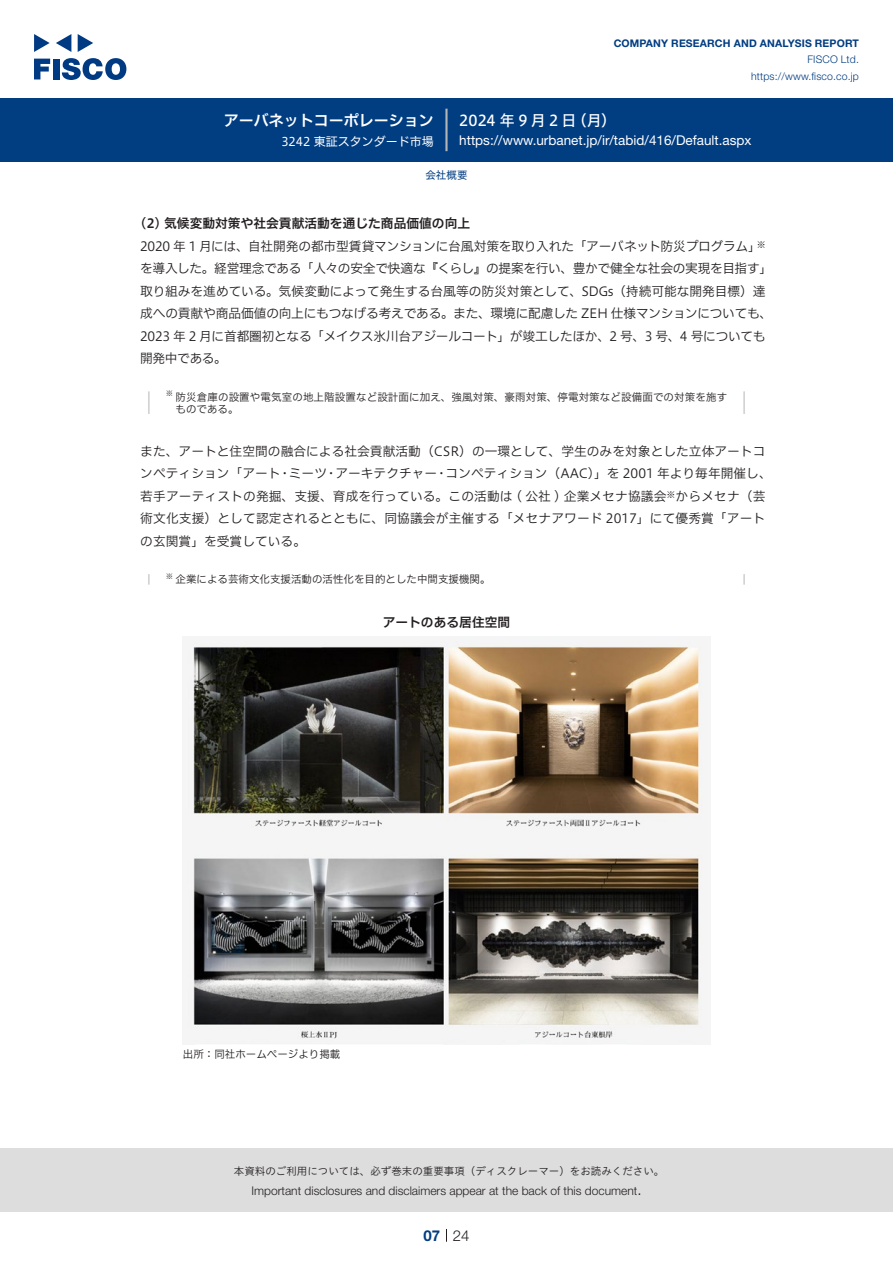
<style>
.page{position:relative;width:893px;height:1263px;background:#fff}
.page>*{position:absolute;margin:0;border:0;box-sizing:border-box;transform-origin:0 0}
.t1{font:15px "Hiragino UD Sans F Std N W6";color:#fff}
.t2{font:15px "Hiragino UD Sans F Std N W5";letter-spacing:.21em;color:#fff}
.t3{font:300 15px "Helvetica Neue LT Std";color:#231f20}
.t4{font:700 15px "Helvetica Neue LT Std";color:#003d81}
.t5{font:13.5px "Helvetica Neue LT Std";color:#fff}
.本文3mm{font:12.75px/22.5px "Hiragino UD Sans F Std N W3";letter-spacing:-.005em;color:#231f20}
.小タイトル3mm{font:12.75px "Hiragino UD Sans F Std N W6";color:#231f20}
.チャートタイトル{font:12.75px "Hiragino UD Sans F Std N W6";color:#231f20}
.t6{font:300 12px "Helvetica Neue LT Std";color:#231f20}
.t7{font:12px "Hiragino UD Sans F Std N W4";color:#fff}
.表組み基本スタイル{font:10.5px "Hiragino UD Sans F Std N W3";letter-spacing:.01em;color:#231f20}
.t8{font:10.5px "Hiragino UD Sans Std W3";color:#231f20}
.t9{font:700 10.5px "Helvetica Neue LT Std";letter-spacing:.015em;color:#003d81}
.t10{font:300 10.5px/16.5px "Helvetica Neue LT Std";letter-spacing:.015em;color:#003d81;text-align:right}
.ヘッダー{font:10.5px "Hiragino UD Sans F Std N W4";color:#003d81}
.本文3mm-2{font:8.85px "Hiragino UD Sans F Std N W3";color:#231f20}
.t11{font:7.35px "Hiragino UD Sans F Std N W3";color:#231f20}
</style>
<div class="page">
<div style="left:0;top:1148px;width:893px;height:64px;background:#ddd"></div>
<svg style="left:34px;top:59px;width:16px;height:20px"></svg>
<div style="left:53px;top:59px;width:6px;height:20px;background:#003a83"></div>
<svg style="left:62px;top:58px;width:64px;height:22px"></svg>
<svg style="left:34px;top:34px;width:16px;height:18px"></svg>
<svg style="left:78px;top:34px;width:15px;height:18px"></svg>
<svg style="left:56px;top:34px;width:15px;height:18px"></svg>
<div style="left:0;top:98px;width:893px;height:64px;background:#003d81"></div>
<hr style="left:445px;top:109px;width:3px;height:42px;background:#b5b5b6">
<svg style="left:446px;top:1229px;width:1px;height:13px"></svg>
<hr style="left:148px;top:391px;width:2px;height:23px;background:#d3d3d3">
<hr style="left:743px;top:391px;width:2px;height:23px;background:#d3d3d3">
<svg style="left:148px;top:574px;width:2px;height:11px"></svg>
<svg style="left:743px;top:574px;width:2px;height:11px"></svg>
<img style="left:187px;top:637px;width:516px;height:408px">
<p class="t1" style="left:224px;top:109px;width:212px">アーバネットコーポレーション</p>
<p class="t7" style="left:281px;top:132px;width:154px">3242 東証スタンダード市場</p>
<p class="t9" style="left:614px;top:37px;width:247px">COMPANY RESEARCH AND ANALYSIS REPORT</p>
<p class="t10" style="left:751px;top:51px;width:109px">FISCO Ltd. https://www.fisco.co j p.</p>
<p class="t2" style="left:459px;top:109px;width:119px">2024年9月2日</p>
<p class="t2" style="left:572px;top:109px;width:46px">（月(</p>
<p class="t5" style="left:459px;top:132px;width:294px">https://www.urbanet j p. /i r/ tabid/416/Default.aspx</p>
<p class="ヘッダー" style="left:425px;top:167px;width:43px">会社概要</p>
<p class="小タイトル3mm" style="left:140px;top:214px;width:331px">2( ) 気候変動対策や社会貢献活動を通じた商品価値の向上</p>
<p class="本文3mm" style="left:140px;top:234px;width:634px">2020 年 1 月には、自社開発の都市型賃貸マンションに台風対策を取り入れた「アーバネット防災プログラム「を導入した。経営理念である「人々の安全で快適な『くらし』の提案を行い、豊かで健全な社会の実現を目指す「取り組みを進めている。気候変動によって発生する台風等の防災対策として、SDGs（持続可能な開発目標）達成への貢献や商品価値の向上にもつなげる考えである。また、環境に配慮した ZEH 仕様マンションについても、2023 年 2 月に首都圏初となる「メイクス氷川台アジールコート」が竣工したほか、2 号、3 号、4 号についても開発中である。</p>
<p class="表組み基本スタイル" style="left:176px;top:389px;width:553px">防災倉庫の設置や電気室の地上階設置など設計面に加え、強風対策、豪雨対策、停電対策など設備面での対策を施す</p>
<p class="本文3mm-2" style="left:757px;top:238px;width:10px">※</p>
<p class="t11" style="left:166px;top:388px;width:9px">※</p>
<p class="表組み基本スタイル" style="left:176px;top:401px;width:64px">ものである。</p>
<p class="本文3mm" style="left:446px;top:439px;width:328px;text-indent:-305px">また、アートと住空間の融合による社会貢献活動（CSR）の一環として、学生のみを対象とした立体アートココンペティション（AAC）」を 2001 年より毎年開催し、</p>
<p class="本文3mm" style="left:140px;top:462px;width:142px">ンペティション「アート</p>
<p class="本文3mm" style="left:335px;top:462px;width:103px">アーキテクチャー</p>
<p class="本文3mm" style="left:289px;top:462px;width:40px">ミーツ</p>
<p class="本文3mm" style="left:278px;top:462px;width:14px">・</p>
<p class="本文3mm" style="left:325px;top:462px;width:14px">・</p>
<p class="本文3mm" style="left:435px;top:462px;width:14px">・</p>
<p class="本文3mm" style="left:140px;top:484px;width:626px">若手アーティストの発掘、支援、育成を行っている。この活動は ( 公社 ) 企業メセナ協議会<br>術文化支援）として認定されるとともに、同協議会が主催する「メセナアワード 2017」にて優秀賞「アートの玄関賞」を受賞している。</p>
<p class="表組み基本スタイル" style="left:176px;top:571px;width:316px">企業による芸術文化支援活動の活性化を目的とした中間支援機関。</p>
<p class="本文3mm" style="left:676px;top:484px;width:91px">からメセナ（芸</p>
<p class="本文3mm-2" style="left:667px;top:488px;width:10px">※</p>
<p class="t11" style="left:166px;top:571px;width:9px">※</p>
<p class="チャートタイトル" style="left:383px;top:612px;width:129px">アートのある居住空間</p>
<p class="表組み基本スタイル" style="left:183px;top:1046px;width:159px">出所：同社ホームページより掲載</p>
<p class="t8" style="left:234px;top:1163px;width:432px">本資料のご利用については、必ず巻末の重要事項（ディスクレーマー）をお読みください。</p>
<p class="t3" style="left:637px;top:1180px;width:6px">.</p>
<p class="t6" style="left:251px;top:1183px;width:387px">Important disclosures and disclaimers appear at the back of this document</p>
<p class="t4" style="left:423px;top:1226px;width:18px">07</p>
<p class="t3" style="left:453px;top:1226px;width:18px">24</p>
</div>
